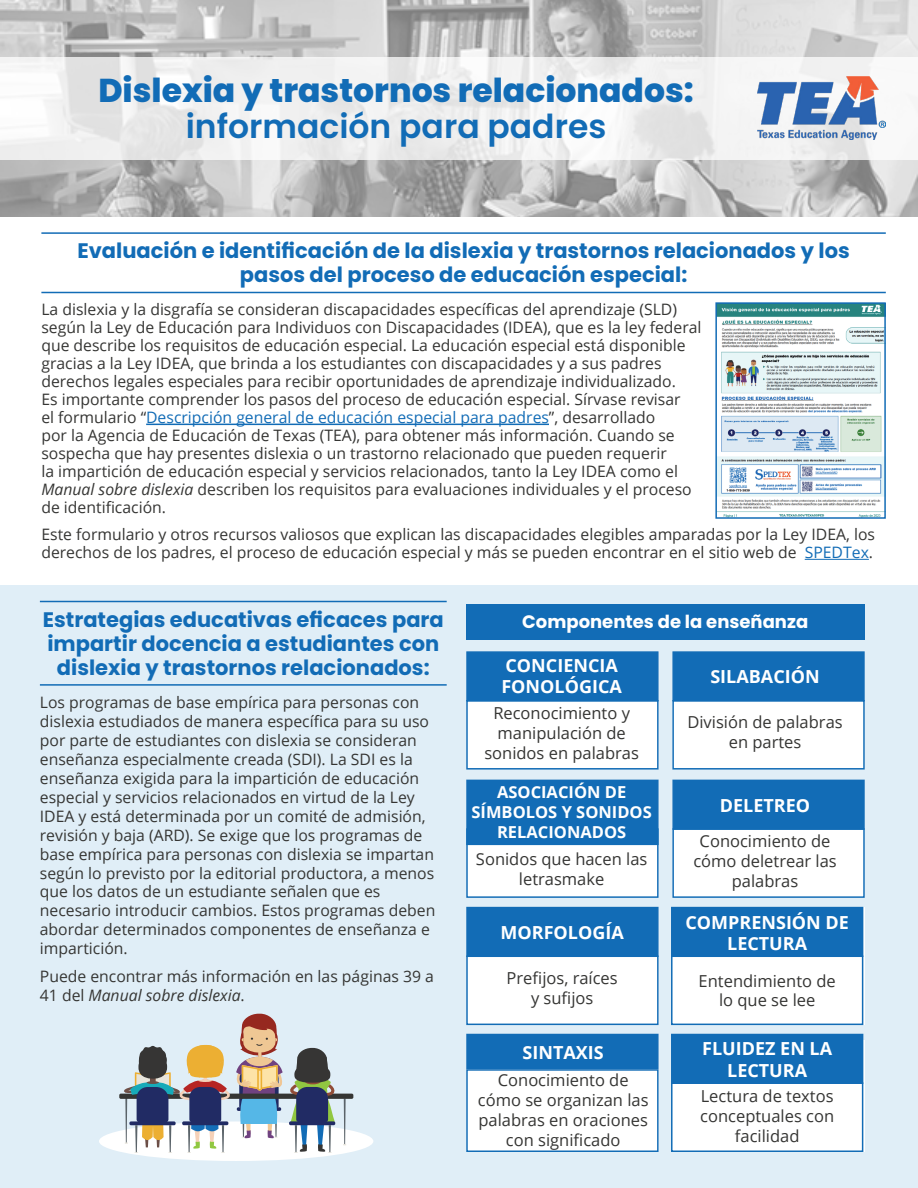
<style>
.page{position:relative;width:918px;height:1188px;background:#fff}
.page>*{position:absolute;margin:0;border:0;box-sizing:border-box;transform-origin:0 0}
.t1{font:800 33px "Poppins";color:#126cb6}
.t2{font:600 33px "Poppins";color:#126cb6}
.t3{font:700 21px/24px "Poppins";color:#126cb6;text-align:center}
.t4{font:700 18px/21.6px "Open Sans";color:#fff;text-align:center}
.t5{font:700 18px "Poppins";color:#fff}
.t6{font:16.5px/19.8px "Open Sans";color:#353533;text-align:center}
.t7{font:700 16.5px/19.8px "Open Sans";color:#fff;text-align:center}
.t8{font:15.75px/18.9px "Open Sans";color:#353533}
.s1{color:#126cb6}
.s2{font-style:italic}
</style>
<div class="page">
<div style="left:0;top:585px;width:918px;height:603px;background:#e0eef7"></div>
<div style="left:466px;top:604px;width:399px;height:36px;background:#126cb6"></div>
<div style="left:466px;top:651px;width:193px;height:118px;background:#fff"></div>
<div style="left:466px;top:780px;width:193px;height:118px;background:#fff"></div>
<div style="left:466px;top:907px;width:193px;height:117px;background:#fff"></div>
<div style="left:466px;top:1034px;width:193px;height:118px;background:#fff"></div>
<div style="left:672px;top:651px;width:193px;height:118px;background:#fff"></div>
<div style="left:672px;top:780px;width:193px;height:118px;background:#fff"></div>
<div style="left:672px;top:907px;width:193px;height:117px;background:#fff"></div>
<div style="left:672px;top:1041px;width:193px;height:111px;background:#fff"></div>
<hr style="left:41px;top:292px;width:845px;height:1px;background:#126cb6">
<hr style="left:41px;top:232px;width:845px;height:2px;background:#126cb6">
<hr style="left:146px;top:424px;width:403px;height:1px;background:#126cb6">
<hr style="left:805px;top:559px;width:64px;height:1px;background:#126cb6">
<svg style="left:0;top:0;width:918px;height:217px"></svg>
<svg style="left:0;top:57px;width:918px;height:102px;fill:#f0f0f0"></svg>
<img style="left:758px;top:77px;width:128px;height:63px">
<div style="left:466px;top:651px;width:193px;height:50px;background:#126cb6;border:2px solid #126cb6"></div>
<div style="left:466px;top:700px;width:193px;height:70px;border:2px solid #126cb6"></div>
<div style="left:466px;top:780px;width:193px;height:65px;background:#126cb6"></div>
<div style="left:466px;top:828px;width:193px;height:70px;border:2px solid #126cb6"></div>
<div style="left:466px;top:907px;width:193px;height:50px;background:#126cb6"></div>
<div style="left:466px;top:956px;width:193px;height:69px;border:2px solid #126cb6"></div>
<div style="left:466px;top:1034px;width:193px;height:35px;background:#126cb6"></div>
<div style="left:466px;top:1069px;width:193px;height:83px;border:2px solid #126cb6"></div>
<div style="left:671px;top:907px;width:192px;height:50px;background:#126cb6"></div>
<div style="left:671px;top:956px;width:192px;height:69px;border:2px solid #126cb6"></div>
<div style="left:671px;top:1034px;width:192px;height:50px;background:#126cb6"></div>
<div style="left:671px;top:1082px;width:192px;height:70px;border:2px solid #126cb6"></div>
<div style="left:672px;top:651px;width:193px;height:50px;background:#126cb6;border:2px solid #126cb6"></div>
<div style="left:672px;top:700px;width:193px;height:70px;border:2px solid #126cb6"></div>
<div style="left:672px;top:780px;width:193px;height:50px;background:#126cb6"></div>
<div style="left:672px;top:828px;width:193px;height:70px;border:2px solid #126cb6"></div>
<hr style="left:40px;top:684px;width:407px;height:2px;background:#126cb6">
<hr style="left:40px;top:601px;width:407px;height:1px;background:#126cb6">
<img style="left:718px;top:305px;width:165px;height:211px">
<div style="left:715px;top:302px;width:171px;height:217px;border:2px solid #126cb6"></div>
<div style="left:99px;top:1121px;width:274px;height:40px;background:#fff;border-radius:50%"></div>
<div style="left:119px;top:1094px;width:234px;height:5px;background:#353533;border-radius:2px"></div>
<svg style="left:113px;top:1014px;width:233px;height:139px"></svg>
<h1 class="t1" style="left:98px;top:71px;width:597px">Dislexia y trastornos relacionados:</h1>
<h1 class="t2" style="left:186px;top:107px;width:422px">información para padres</h1>
<h2 class="t3" style="left:77px;top:239px;width:774px">Evaluación e identificación de la dislexia y trastornos relacionados y los pasos del proceso de educación especial:</h2>
<p class="t8" style="left:41px;top:300px;width:662px;line-height:18px">La dislexia y la disgrafía se consideran discapacidades específicas del aprendizaje (SLD) según la Ley de Educación para Individuos con Discapacidades (IDEA), que es la ley federal que describe los requisitos de educación especial. La educación especial está disponible gracias a la Ley IDEA, que brinda a los estudiantes con discapacidades y a sus padres derechos legales especiales para recibir oportunidades de aprendizaje individualizado.<br>Es importante comprender los pasos del proceso de educación especial. Sírvase revisar<br>el formulario “<span class="s1">Descripción general de educación especial para padres</span>”, desarrollado<br>por la Agencia de Educación de Texas (TEA), para obtener más información. Cuando se sospecha que hay presentes dislexia o un trastorno relacionado que pueden requerir<br>la impartición de educación especial y servicios relacionados, tanto la Ley IDEA como el <span class="s2">Manual sobre dislexia</span> describen los requisitos para evaluaciones individuales y el proceso de identificación.</p>
<p class="t8" style="left:41px;top:525px;width:835px;line-height:18px">Este formulario y otros recursos valiosos que explican las discapacidades elegibles amparadas por la Ley IDEA, los derechos de los padres, el proceso de educación especial y más se pueden encontrar en el sitio web de <span class="s1">SPEDTex</span>.</p>
<h2 class="t3" style="left:43px;top:607px;width:403px">Estrategias educativas eficaces para impartir docencia a estudiantes con dislexia y trastornos relacionados:</h2>
<p class="t8" style="left:40px;top:693px;width:397px">Los programas de base empírica para personas con dislexia estudiados de manera específica para su uso por parte de estudiantes con dislexia se consideran enseñanza especialmente creada (SDI). La SDI es la enseñanza exigida para la impartición de educación especial y servicios relacionados en virtud de la Ley IDEA y está determinada por un comité de admisión, revisión y baja (ARD). Se exige que los programas de base empírica para personas con dislexia se impartan según lo previsto por la editorial productora, a menos que los datos de un estudiante señalen que es necesario introducir cambios. Estos programas deben abordar determinados componentes de enseñanza e impartición.</p>
<p class="t8" style="left:40px;top:966px;width:396px">Puede encontrar más información en las páginas 39 a<br>41 del <span class="s2">Manual sobre dislexia</span>.</p>
<p class="t5" style="left:522px;top:611px;width:288px">Componentes de la enseñanza</p>
<p class="t4" style="left:501px;top:654px;width:122px;text-align:left">CONCIENCIA<br>FONOLÓGICA</p>
<p class="t6" style="left:484px;top:703px;width:156px">Reconocimiento y manipulación de sonidos en palabras</p>
<p class="t7" style="left:472px;top:782px;width:182px">ASOCIACIÓN DE<br>SÍMBOLOS Y SONIDOS<br>RELACIONADOS</p>
<p class="t6" style="left:476px;top:849px;width:173px">Sonidos que hacen las letrasmake</p>
<p class="t4" style="left:501px;top:921px;width:125px">MORFOLOGÍA</p>
<p class="t6" style="left:507px;top:968px;width:113px">Prefijos, raíces y sufijos</p>
<p class="t4" style="left:523px;top:1041px;width:83px">SINTAXIS</p>
<p class="t6" style="left:478px;top:1070px;width:172px">Conocimiento de cómo se organizan las palabras en oraciones con significado</p>
<p class="t4" style="left:710px;top:665px;width:111px">SILABACIÓN</p>
<p class="t6" style="left:687px;top:712px;width:157px">División de palabras en partes</p>
<p class="t4" style="left:720px;top:795px;width:92px">DELETREO</p>
<p class="t6" style="left:693px;top:831px;width:145px">Conocimiento de cómo deletrear las palabras</p>
<p class="t4" style="left:685px;top:911px;width:165px">COMPRENSIÓN DE<br>LECTURA</p>
<p class="t6" style="left:699px;top:970px;width:139px">Entendimiento de lo que se lee</p>
<p class="t4" style="left:702px;top:1037px;width:132px">FLUIDEZ EN LA<br>LECTURA</p>
<p class="t6" style="left:700px;top:1086px;width:135px">Lectura de textos conceptuales con facilidad</p>
</div>
